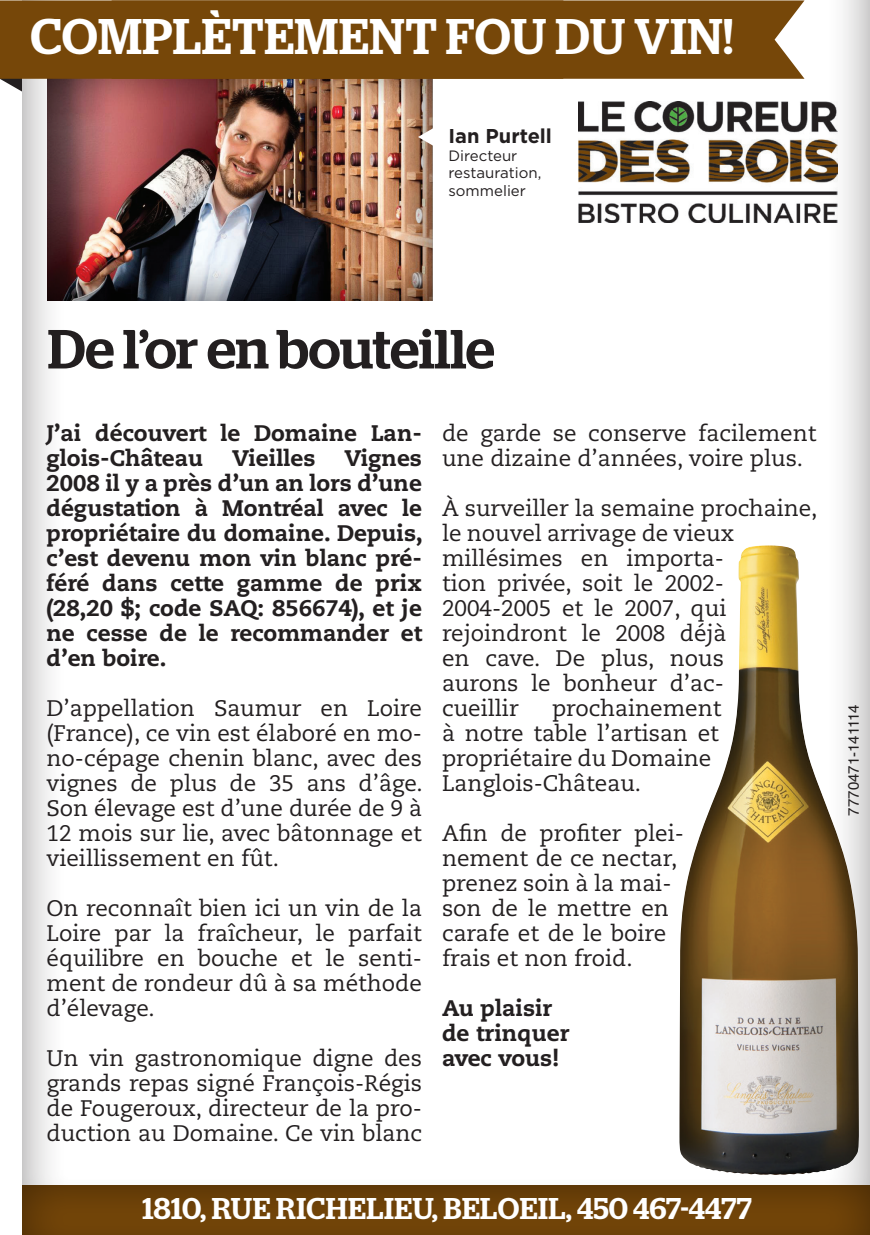
<style>
.page{position:relative;width:870px;height:1235px;background:#fff}
.page>*{position:absolute;margin:0;border:0;box-sizing:border-box;transform-origin:0 0}
.t1{font:500 55px "Stag";color:#231f20}
.t2{font:500 50px "Stag";letter-spacing:.015em;color:#fff}
.t3{font:500 30px "Stag";letter-spacing:.01em;color:#fff}
.t4{font:22.5px/25px "Caecilia LT Std";color:#231f20}
.t5{font:800 22.5px/25px "Caecilia LT Std";color:#231f20}
.t6{font:700 20px "Gotham";color:#231f20}
.t7{font:15px/17.5px "Gotham";color:#231f20}
.t8{font:15px "Helvetica";color:#231f20}
</style>
<div class="page">
<svg style="left:0;top:79px;width:20px;height:12px"></svg>
<div style="left:20px;top:0;width:850px;height:1221px;background:#231f20;opacity:.5"></div>
<div style="left:48px;top:68px;width:385px;height:235px;background:#231f20;opacity:.75"></div>
<div style="left:0;top:0;width:112px;height:79px;background:#764709"></div>
<div style="left:20px;top:1182px;width:850px;height:53px;background:#231f20;opacity:.5"></div>
<div style="left:112px;top:0;width:693px;height:79px;background:#764709"></div>
<svg style="left:418px;top:118px;width:32px;height:38px"></svg>
<img style="left:679px;top:546px;width:180px;height:629px">
<h2 class="t2" style="left:30px;top:18px;width:704px">COMPLÈTEMENT FOU DU VIN!</h2>
<p class="t6" style="left:448px;top:123px;width:105px">Ian Purtell</p>
<p class="t7" style="left:448px;top:146px;width:94px">Directeur restauration, sommelier</p>
<h1 class="t1" style="left:48px;top:329px;width:448px">DE L’OR EN BOUTEILLE</h1>
<p class="t5" style="left:47px;top:421px;width:377px">J’ai découvert le Domaine Lan&shy;glois-Château</p>
<p class="t5" style="left:47px;top:446px;width:378px;text-align:justify;text-indent:298px">Vignes 2008 il y a près d’un an lors d’une dégustation à Montréal avec le propriétaire du domaine. Depuis, c’est devenu mon vin blanc pré&shy;féré dans cette gamme de prix (28,20 $; code SAQ: 856674), et je ne cesse de le recommander et d’en boire.</p>
<p class="t4" style="left:47px;top:696px;width:378px;text-align:justify">D’appellation Saumur en Loire (France), ce vin est élaboré en mo&shy;no-cépage chenin blanc, avec des vignes de plus de 35 ans d’âge.<br>Son élevage est d’une durée de 9 à 12 mois sur lie, avec bâtonnage et vieillissement en fût.</p>
<p class="t4" style="left:47px;top:896px;width:377px;text-align:justify">On reconnaît bien ici un vin de la Loire par la fraîcheur, le parfait équilibre en bouche et le senti&shy;ment de rondeur dû à sa méthode d’élevage.</p>
<p class="t4" style="left:47px;top:1046px;width:377px;text-align:justify">Un vin gastronomique digne des grands repas signé François-Régis de Fougeroux, directeur de la pro&shy;duction au Domaine. Ce vin blanc</p>
<p class="t5" style="left:232px;top:446px;width:85px">Vieilles</p>
<p class="t4" style="left:442px;top:421px;width:376px">de garde se conserve facilement une dizaine d’années, voire plus.</p>
<p class="t4" style="left:442px;top:496px;width:377px">À surveiller la semaine prochaine, le nouvel arrivage de vieux millésimes en importa-<br>tion privée, soit le 2002-<br>2004-2005 et le 2007, qui rejoindront le 2008 déjà<br>en cave. De plus, nous<br>aurons le bonheur d’ac-<br>cueillir</p>
<p class="t4" style="left:442px;top:696px;width:281px;text-indent:110px">prochainement à notre table l’artisan et propriétaire du Domaine<br>Langlois-Château.</p>
<p class="t4" style="left:442px;top:821px;width:243px">Afin de profiter plei&shy;nement de ce nectar, prenez soin à la mai&shy;son de le mettre en carafe et de le boire frais et non froid.</p>
<p class="t5" style="left:442px;top:996px;width:129px">Au plaisir de trinquer avec vous!</p>
<h3 class="t3" style="left:142px;top:1197px;width:611px">1810, RUE RICHELIEU, BELOEIL, 450 467-4477</h3>
<p class="t8" style="left:842px;top:815px;width:113px;rotate:-90deg">7770471-141114</p>
</div>
